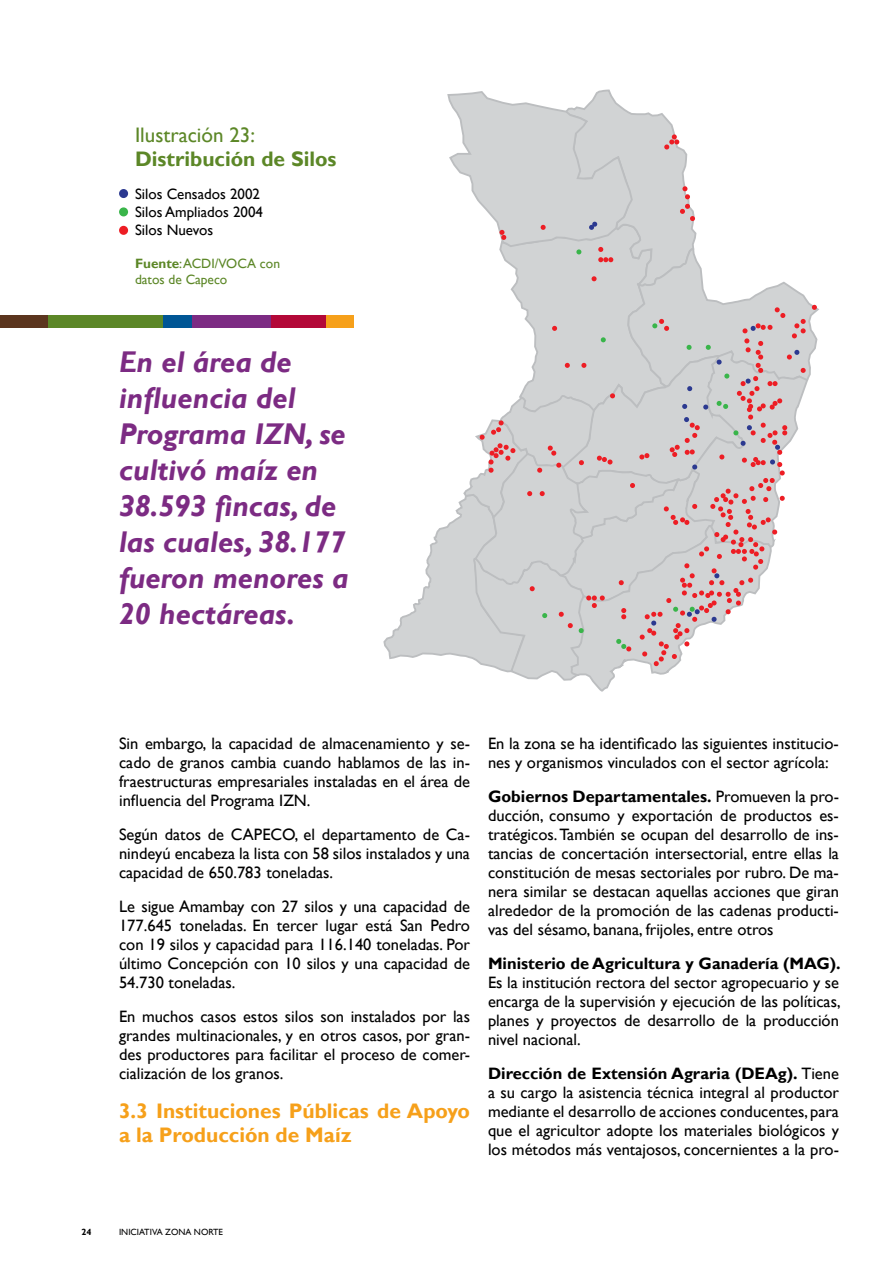
<style>
.page{position:relative;width:893px;height:1263px;background:#fff}
.page>*{position:absolute;margin:0;border:0;box-sizing:border-box;transform-origin:0 0}
.t1{font:italic 700 30px/36px "Gill Sans";color:#7c2b83}
.t2{font:700 21px/24.2px "Gill Sans";color:#f6a01a}
.t3{font:700 21px "Gill Sans";color:#5c8727}
.t4{font:21px "Gill Sans";color:#5c8727}
.t5{font:16.5px/18.9px "Gill Sans";color:#000;text-align:justify}
.t6{font:700 16.5px "Gill Sans";color:#000}
.t7{font:15px/18px "Gill Sans";color:#000}
.t8{font:13.5px/16.2px "Gill Sans";color:#5c8727}
.t9{font:9px "Gill Sans";color:#000}
.t10{font:700 9px "Gill Sans";color:#000}
.s1{font-weight:700}
</style>
<div class="page">
<svg style="left:383px;top:89px;width:436px;height:603px"></svg>
<div style="left:119px;top:226px;width:9px;height:9px;background:#ed1d24;border-radius:50%"></div>
<div style="left:119px;top:207px;width:9px;height:9px;background:#39b54a;border-radius:50%"></div>
<div style="left:119px;top:189px;width:9px;height:9px;background:#2b3990;border-radius:50%"></div>
<div style="left:326px;top:315px;width:28px;height:12px;background:#f6a01a"></div>
<div style="left:0;top:315px;width:64px;height:12px;background:#5b351e"></div>
<div style="left:267px;top:315px;width:59px;height:12px;background:#b30838"></div>
<div style="left:192px;top:315px;width:78px;height:12px;background:#7c2b83"></div>
<div style="left:48px;top:315px;width:135px;height:12px;background:#5c8727"></div>
<div style="left:163px;top:315px;width:29px;height:12px;background:#005695"></div>
<p class="t4" style="left:135px;top:123px;width:122px">Ilustración 23:</p>
<p class="t3" style="left:135px;top:146px;width:203px">Distribución de Silos</p>
<p class="t7" style="left:135px;top:185px;width:130px">Silos Censados 2002<br>Silos Ampliados 2004<br>Silos Nuevos</p>
<p class="t8" style="left:135px;top:255px;width:147px"><span class="s1">Fuente</span>: ACDI/VOCA con datos de Capeco</p>
<h1 class="t1" style="left:119px;top:345px;width:231px">En el área de influencia del<br>Programa IZN, se cultivó maíz en<br>38.593 fincas, de las cuales, 38.177 fueron menores a<br>20 hectáreas.</h1>
<p class="t5" style="left:119px;top:734px;width:352px">Sin embargo, la capacidad de almacenamiento y se&shy;cado de granos cambia cuando hablamos de las in&shy;fraestructuras empresariales instaladas en el área de influencia del Programa IZN.</p>
<p class="t5" style="left:119px;top:825px;width:352px">Según datos de CAPECO, el departamento de Ca&shy;nindeyú encabeza la lista con 58 silos instalados y una capacidad de 650.783 toneladas.</p>
<p class="t5" style="left:119px;top:897px;width:352px">Le sigue Amambay con 27 silos y una capacidad de 177.645 toneladas. En tercer lugar está San Pedro con 19 silos y capacidad para 116.140 toneladas. Por último Concepción con 10 silos y una capacidad de 54.730 toneladas.</p>
<p class="t5" style="left:119px;top:1007px;width:352px">En muchos casos estos silos son instalados por las grandes multinacionales, y en otros casos, por gran&shy;des productores para facilitar el proceso de comer&shy;cialización de los granos.</p>
<p class="t2" style="left:119px;top:1099px;width:352px">3.3 Instituciones Públicas de Apoyo a la Producción de Maíz</p>
<p class="t5" style="left:488px;top:734px;width:352px">En la zona se ha identificado las siguientes institucio&shy;nes y organismos vinculados con el sector agrícola:</p>
<p class="t5" style="left:488px;top:787px;width:352px"><span class="s1">Gobiernos Departamentales.</span> Promueven la pro&shy;ducción, consumo y exportación de productos es&shy;tratégicos. También se ocupan del desarrollo de ins&shy;tancias de concertación intersectorial, entre ellas la constitución de mesas sectoriales por rubro. De ma&shy;nera similar se destacan aquellas acciones que giran alrededor de la promoción de las cadenas producti&shy;vas del sésamo, banana, frijoles, entre otros</p>
<p class="t6" style="left:488px;top:953px;width:354px">Ministerio de Agricultura y Ganadería (MAG).</p>
<p class="t5" style="left:488px;top:973px;width:354px">Es la institución rectora del sector agropecuario y se encarga de la supervisión y ejecución de las políticas, planes y proyectos de desarrollo de la producción nivel nacional.</p>
<p class="t5" style="left:488px;top:1064px;width:352px"><span class="s1">Dirección de Extensión Agraria (DEAg).</span> Tiene a su cargo la asistencia técnica integral al productor mediante el desarrollo de acciones conducentes, para que el agricultor adopte los materiales biológicos y los métodos más ventajosos, concernientes a la pro-</p>
<p class="t10" style="left:81px;top:1227px;width:11px">24</p>
<p class="t9" style="left:119px;top:1227px;width:105px">INICIATIVA ZONA NORTE</p>
</div>
